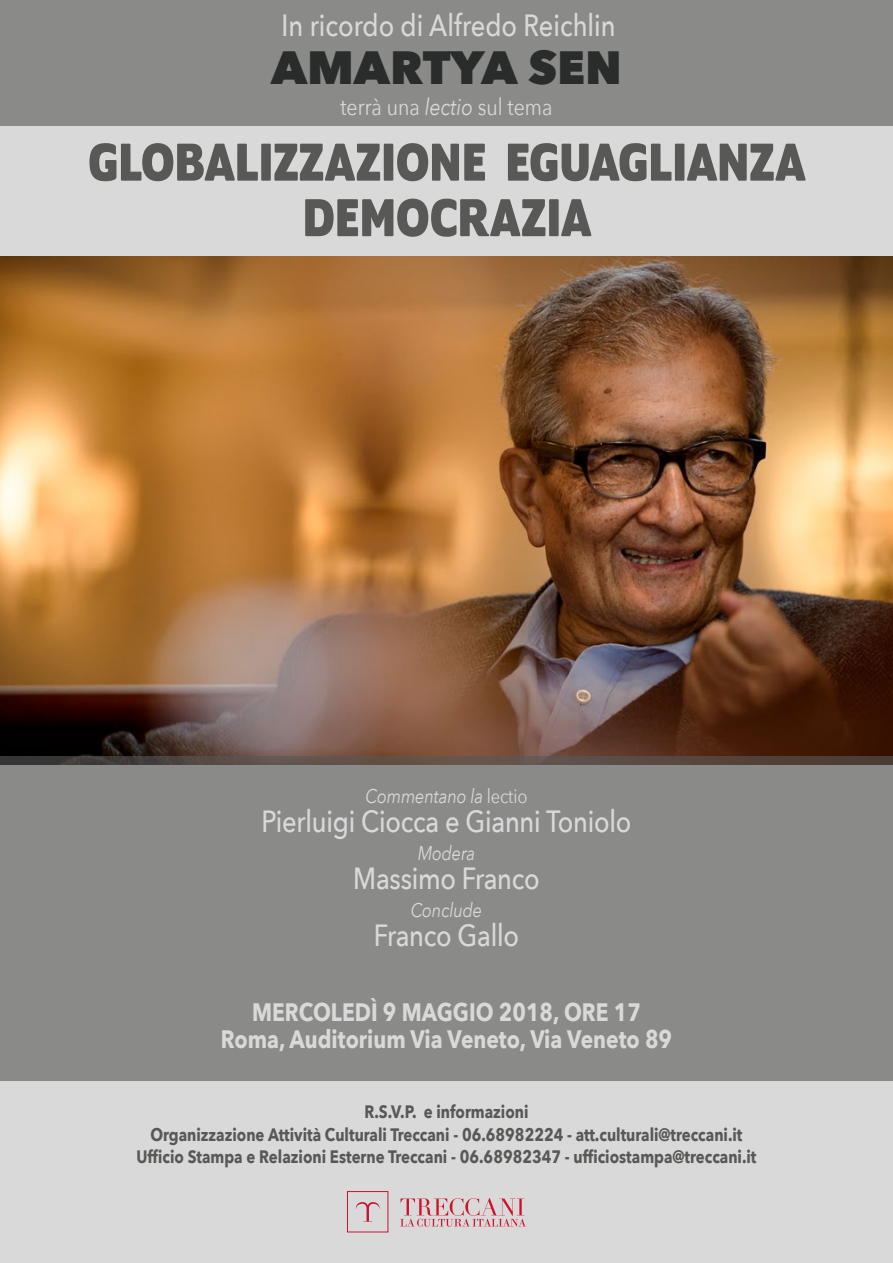
<style>
.page{position:relative;width:893px;height:1263px;background:#d9d9d9}
.page>*{position:absolute;margin:0;border:0;box-sizing:border-box;transform-origin:0 0}
.t1{font:700 57.75px/55.5px "Program OT";color:#585857;text-align:center;scale:.93 1}
.t2{font:800 46.5px "Avenir Next";color:#2a2c2c}
.t3{font:500 30.6px "Avenir Next";letter-spacing:-.01em;color:#d9d9d9;scale:.83 1}
.t4{font:700 25.2px/27px "Avenir Next";color:#d9d9d9;text-align:center;scale:.83 1}
.t5{font:23.4px "Avenir Next";color:#d9d9d9;scale:.83 1}
.t6{font:italic 19.8px "Avenir Next";letter-spacing:-.01em;color:#d9d9d9;scale:.83 1}
.t7{font:700 18px/22.5px "Avenir Next";color:#585857;text-align:center;scale:.83 1}
.s1{font-style:italic}
.s2{font-style:normal}
</style>
<div class="page">
<img style="left:0;top:256px;width:893px;height:500px">
<div style="left:0;top:756px;width:893px;height:324px;background:#8a8a89"></div>
<div style="left:0;top:0;width:893px;height:126px;background:#8a8a89"></div>
<div style="left:347px;top:1191px;width:41px;height:41px;border:1px solid #cd122d"></div>
<svg style="left:356px;top:1202px;width:24px;height:20px"></svg>
<svg style="left:400px;top:1198px;width:125px;height:28px"></svg>
<h3 class="t3" style="left:282px;top:-1px;width:404px">In ricordo di Alfredo Reichlin</h3>
<h2 class="t2" style="left:271px;top:39px;width:352px">AMARTYA SEN</h2>
<p class="t5" style="left:340px;top:87px;width:257px">terrà una <span class="s1">lectio</span> sul tema</p>
<h1 class="t1" style="left:88px;top:133px;width:773px">GLOBALIZZAZIONE EGUAGLIANZA<br>DEMOCRAZIA</h1>
<p class="t6" style="left:366px;top:780px;width:196px">Commentano la <span class="s2">lectio</span></p>
<h3 class="t3" style="left:262px;top:795px;width:447px">Pierluigi Ciocca e Gianni Toniolo</h3>
<p class="t6" style="left:418px;top:837px;width:71px">Modera</p>
<h3 class="t3" style="left:353px;top:852px;width:226px">Massimo Franco</h3>
<p class="t6" style="left:411px;top:894px;width:88px">Conclude</p>
<h3 class="t3" style="left:374px;top:909px;width:176px">Franco Gallo</h3>
<h3 class="t4" style="left:221px;top:999px;width:545px">MERCOLEDÌ 9 MAGGIO 2018, ORE 17<br>Roma, Auditorium Via Veneto, Via Veneto 89</h3>
<p class="t7" style="left:136px;top:1100px;width:749px">R.S.V.P. e informazioni<br>Organizzazione Attività Culturali Treccani - 06.68982224 - att.culturali@treccani.it<br>Ufficio Stampa e Relazioni Esterne Treccani - 06.68982347 - ufficiostampa@treccani.it</p>
</div>
